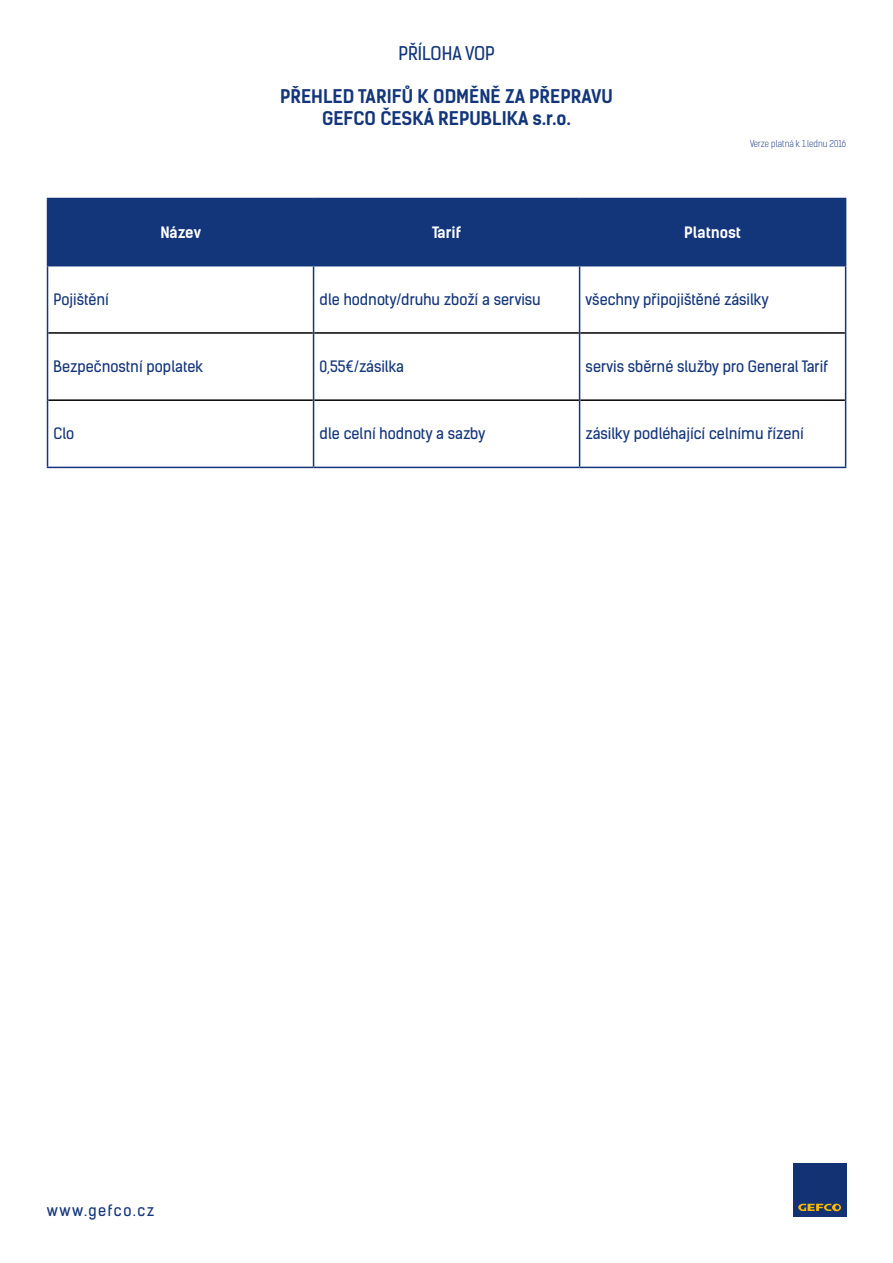
<style>
.page{position:relative;width:893px;height:1263px;background:#fff}
.page>*{position:absolute;margin:0;border:0;box-sizing:border-box;transform-origin:0 0}
.t1{font:700 18px/21.6px "Kelson Sans";color:#13357a;text-align:center}
.t2{font:18px "Kelson Sans";color:#13357a}
.t3{font:15px "Kelson Sans";color:#13357a}
.t4{font:700 15px "Kelson Sans";color:#fff}
.t5{font:15px "Kelson Sans";letter-spacing:.1em;color:#13357a}
.t6{font:300 9px "Kelson Sans";color:#13357a}
</style>
<div class="page">
<div style="left:793px;top:1163px;width:53px;height:53px;background:#123274"></div>
<svg style="left:798px;top:1204px;width:43px;height:7px"></svg>
<div style="left:48px;top:199px;width:797px;height:66px;background:#13357a"></div>
<hr style="left:48px;top:332px;width:265px;height:2px;background:#000">
<hr style="left:314px;top:332px;width:265px;height:2px;background:#000">
<hr style="left:580px;top:332px;width:265px;height:2px;background:#000">
<hr style="left:48px;top:399px;width:265px;height:2px;background:#000">
<hr style="left:314px;top:399px;width:265px;height:2px;background:#000">
<hr style="left:580px;top:399px;width:265px;height:2px;background:#000">
<hr style="left:47px;top:198px;width:267px;height:1px;background:#13357a">
<hr style="left:47px;top:199px;width:1px;height:66px;background:#13357a">
<hr style="left:314px;top:198px;width:266px;height:1px;background:#13357a">
<hr style="left:313px;top:199px;width:1px;height:66px;background:#13357a">
<hr style="left:580px;top:198px;width:266px;height:1px;background:#13357a">
<hr style="left:579px;top:199px;width:1px;height:66px;background:#13357a">
<hr style="left:845px;top:199px;width:1px;height:66px;background:#13357a">
<hr style="left:47px;top:265px;width:267px;height:1px;background:#13357a">
<hr style="left:314px;top:265px;width:266px;height:1px;background:#13357a">
<hr style="left:580px;top:265px;width:266px;height:1px;background:#13357a">
<hr style="left:47px;top:266px;width:1px;height:67px;background:#13357a">
<hr style="left:313px;top:266px;width:1px;height:67px;background:#13357a">
<hr style="left:579px;top:266px;width:1px;height:67px;background:#13357a">
<hr style="left:845px;top:266px;width:1px;height:67px;background:#13357a">
<hr style="left:47px;top:333px;width:1px;height:67px;background:#13357a">
<hr style="left:313px;top:333px;width:1px;height:67px;background:#13357a">
<hr style="left:579px;top:333px;width:1px;height:67px;background:#13357a">
<hr style="left:845px;top:333px;width:1px;height:67px;background:#13357a">
<hr style="left:47px;top:400px;width:1px;height:67px;background:#13357a">
<hr style="left:313px;top:400px;width:1px;height:67px;background:#13357a">
<hr style="left:579px;top:400px;width:1px;height:67px;background:#13357a">
<hr style="left:845px;top:400px;width:1px;height:67px;background:#13357a">
<hr style="left:47px;top:467px;width:267px;height:1px;background:#13357a">
<hr style="left:314px;top:467px;width:266px;height:1px;background:#13357a">
<hr style="left:580px;top:467px;width:266px;height:1px;background:#13357a">
<p class="t2" style="left:398px;top:42px;width:98px">PŘÍLOHA VOP</p>
<p class="t1" style="left:280px;top:86px;width:334px">PŘEHLED TARIFŮ K ODMĚNĚ ZA PŘEPRAVU<br>GEFCO ČESKÁ REPUBLIKA s.r.o.</p>
<p class="t6" style="left:750px;top:138px;width:97px">Verze platná k 1.lednu 2016</p>
<p class="t4" style="left:160px;top:223px;width:42px">Název</p>
<p class="t4" style="left:432px;top:223px;width:30px">Tarif</p>
<p class="t4" style="left:684px;top:223px;width:58px">Platnost</p>
<p class="t3" style="left:54px;top:290px;width:57px">Pojištění</p>
<p class="t3" style="left:320px;top:290px;width:223px">dle hodnoty/druhu zboží a servisu</p>
<p class="t3" style="left:586px;top:290px;width:185px">všechny připojištěné zásilky</p>
<p class="t3" style="left:54px;top:357px;width:151px">Bezpečnostní poplatek</p>
<p class="t3" style="left:320px;top:357px;width:86px">0,55€/zásilka</p>
<p class="t3" style="left:586px;top:357px;width:244px">servis sběrné služby pro General Tarif</p>
<p class="t3" style="left:54px;top:425px;width:22px">Clo</p>
<p class="t3" style="left:320px;top:425px;width:168px">dle celní hodnoty a sazby</p>
<p class="t3" style="left:586px;top:425px;width:220px">zásilky podléhající celnímu řízení</p>
<p class="t5" style="left:47px;top:1201px;width:109px">www.gefco.cz</p>
</div>
